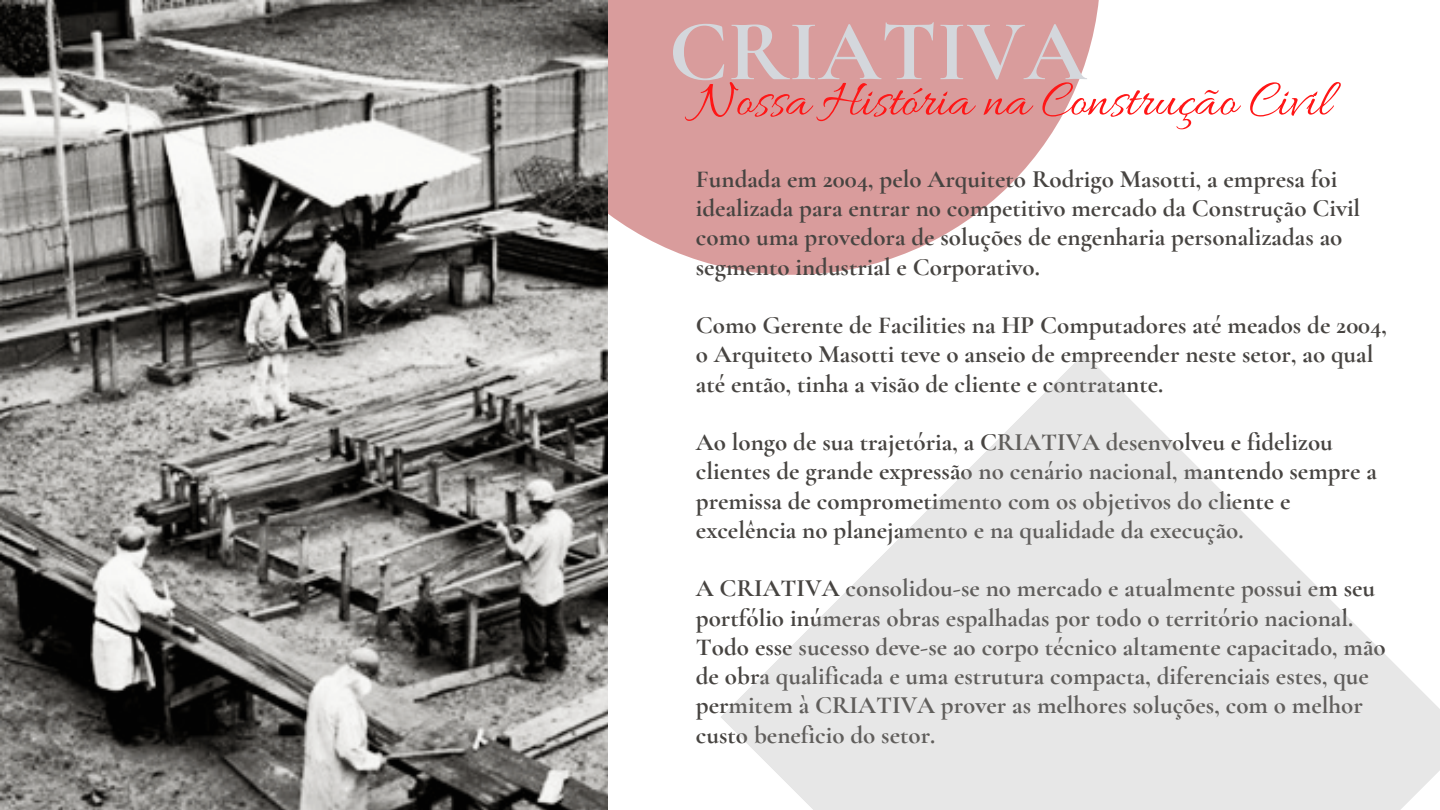
<style>
.page{position:relative;width:1440px;height:810px;background:#fff}
.page>*{position:absolute;margin:0;border:0;box-sizing:border-box;transform-origin:0 0}
.t1{font:700 87.1px "Cormorant Garamond";color:#d4d7dc}
.t2{font:53px "Allura";color:#ff1616}
.t3{font:700 25px/29.2px "Cormorant Garamond";color:#474441}
</style>
<div class="page">
<svg style="left:608px;top:0;width:491px;height:275px;fill:#d99c9c"></svg>
<img style="left:0;top:0;width:608px;height:810px">
<svg style="left:721px;top:354px;width:719px;height:456px;fill:#e7e7e7"></svg>
<h1 class="t1" style="left:669px;top:-1px;width:419px">CRIATIVA</h1>
<h2 class="t2" style="left:694px;top:71px;width:638px">Nossa História na Construção Civil</h2>
<p class="t3" style="left:696px;top:164px;width:666px">Fundada em 2004, pelo Arquiteto Rodrigo Masotti, a empresa foi idealizada para entrar no competitivo mercado da Construção Civil como uma provedora de soluções de engenharia personalizadas ao segmento industrial e Corporativo.</p>
<p class="t3" style="left:696px;top:311px;width:693px">Como Gerente de Facilities na HP Computadores até meados de 2004, o Arquiteto Masotti teve o anseio de empreender neste setor, ao qual até então, tinha a visão de cliente e contratante.</p>
<p class="t3" style="left:696px;top:428px;width:683px">Ao longo de sua trajetória, a CRIATIVA desenvolveu e fidelizou clientes de grande expressão no cenário nacional, mantendo sempre a premissa de comprometimento com os objetivos do cliente e excelência no planejamento e na qualidade da execução.</p>
<p class="t3" style="left:696px;top:574px;width:691px">A CRIATIVA consolidou-se no mercado e atualmente possui em seu portfólio inúmeras obras espalhadas por todo o território nacional.<br>Todo esse sucesso deve-se ao corpo técnico altamente capacitado, mão de obra qualificada e uma estrutura compacta, diferenciais estes, que permitem à CRIATIVA prover as melhores soluções, com o melhor custo beneficio do setor.</p>
</div>
